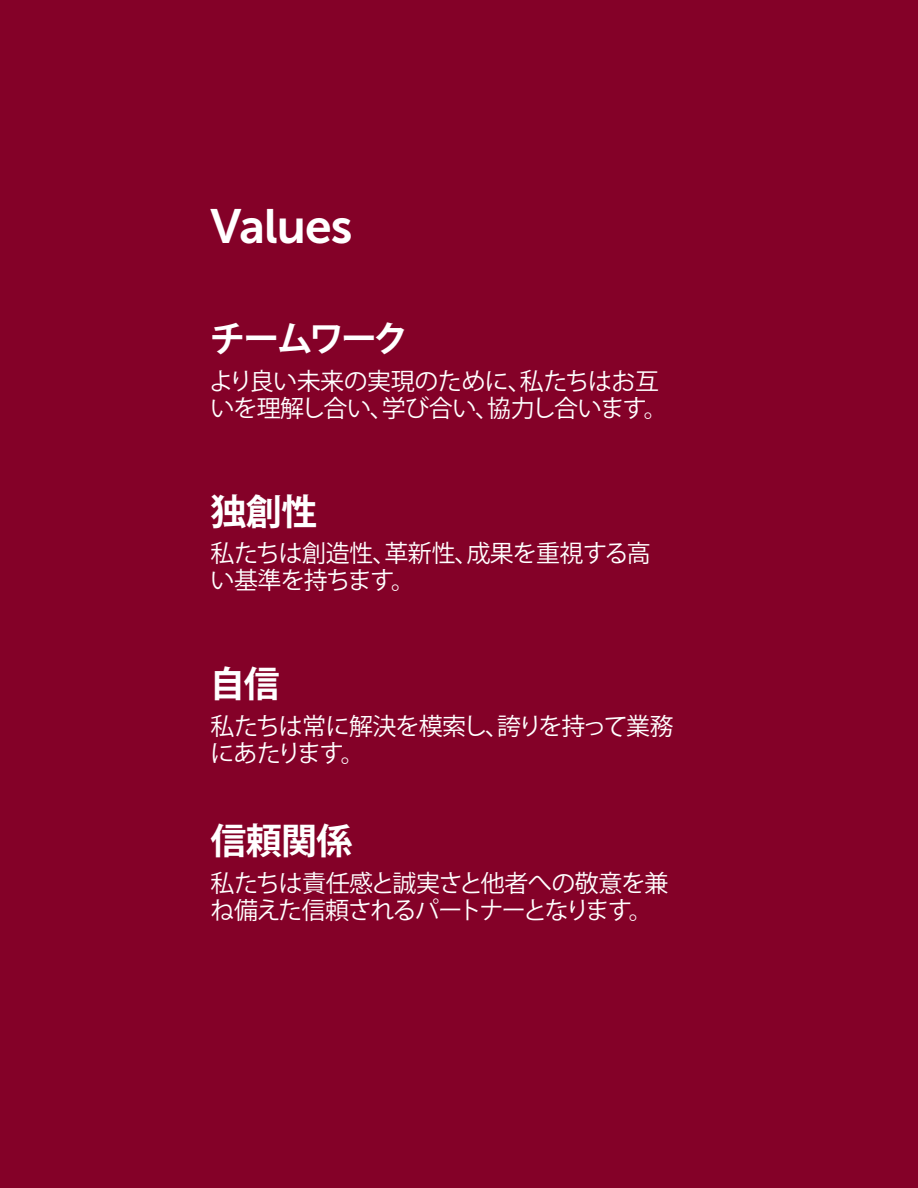
<style>
.page{position:relative;width:918px;height:1188px;background:#840128}
.page>*{position:absolute;margin:0;border:0;box-sizing:border-box;transform-origin:0 0}
.section_main_headi{font:48px "Museo Sans 700";letter-spacing:-.02em;color:#fff}
.t1{font:700 36px "Koz Go Pr 6 N";letter-spacing:-.05em;color:#fff}
.t2{font:24px/27px "Koz Go Pr 6 N";letter-spacing:-.04em;color:#fff}
.t3{font:24px/27px "Koz Go Pr 6 N";letter-spacing:-.02em;color:#fff}
</style>
<div class="page">
<p class="section_main_headi" style="left:211px;top:200px;width:143px">Values</p>
<p class="t1" style="left:210px;top:318px;width:201px">チームワーク</p>
<p class="t3" style="left:209px;top:368px;width:460px">より良い未来の実現のために、私たちはお互いを理解し合い、学び合い、協力し合います。</p>
<p class="t1" style="left:211px;top:491px;width:108px">独創性</p>
<p class="t2" style="left:211px;top:541px;width:442px">私たちは創造性、革新性、成果を重視する高い基準を持ちます。</p>
<p class="t1" style="left:210px;top:664px;width:72px">自信</p>
<p class="t2" style="left:211px;top:713px;width:465px">私たちは常に解決を模索し、誇りを持って業務にあたります。</p>
<p class="t1" style="left:211px;top:820px;width:143px">信頼関係</p>
<p class="t2" style="left:211px;top:870px;width:459px">私たちは責任感と誠実さと他者への敬意を兼ね備えた信頼されるパートナーとなります。</p>
</div>
